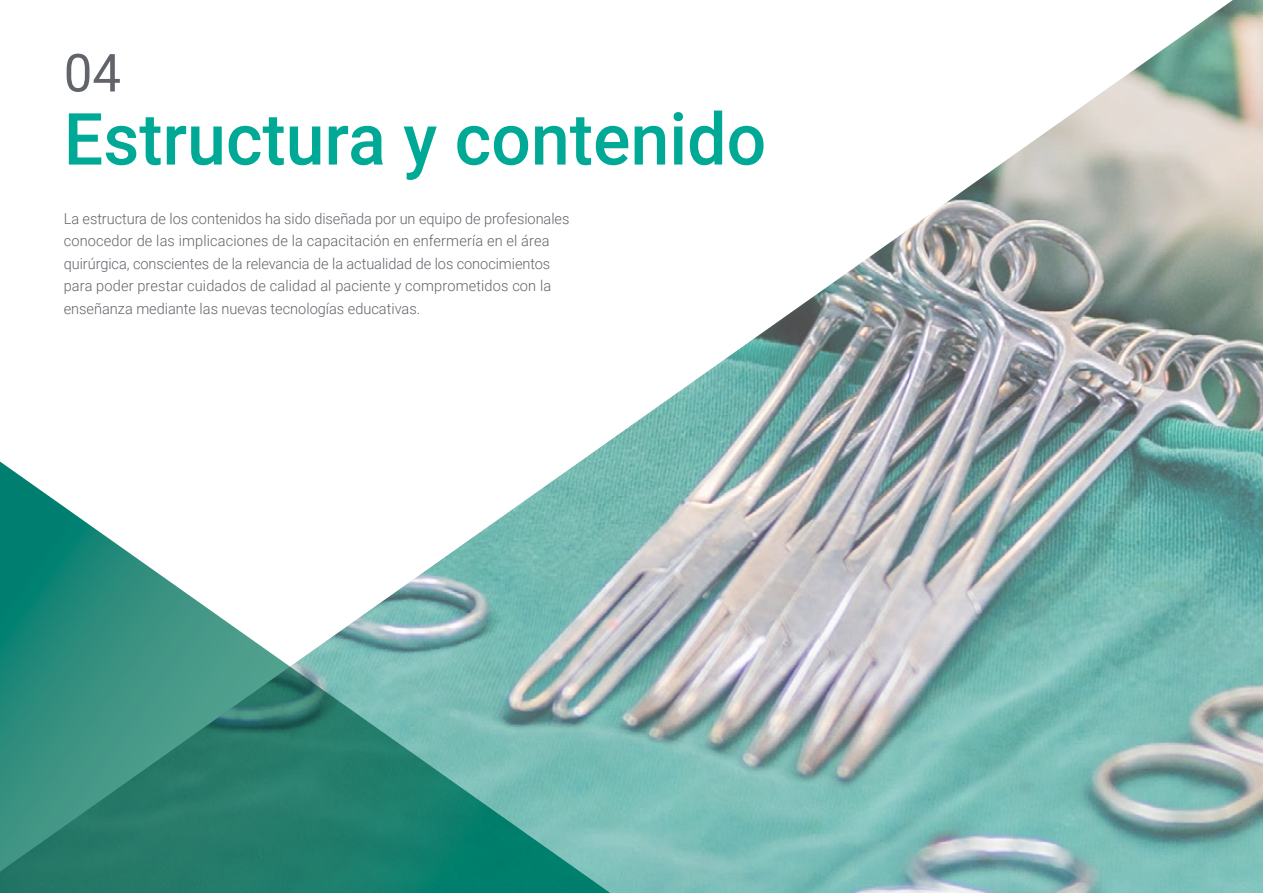
<style>
.page{position:relative;width:1263px;height:893px;background:#fff}
.page>*{position:absolute;margin:0;border:0;box-sizing:border-box;transform-origin:0 0}
.t1{font:500 72px "Roboto";color:#00a996}
.t2{font:52.5px "Roboto";color:#61646a}
.t3{font:300 15px/22.5px "Roboto";color:#61646a}
</style>
<div class="page">
<img style="left:602px;top:0;width:661px;height:893px">
<svg style="left:0;top:446px;width:640px;height:447px"></svg>
<h2 class="t2" style="left:64px;top:36px;width:59px">04</h2>
<h1 class="t1" style="left:64px;top:89px;width:704px">Estructura y contenido</h1>
<p class="t3" style="left:64px;top:207px;width:507px">La estructura de los contenidos ha sido diseñada por un equipo de profesionales conocedor de las implicaciones de la capacitación en enfermería en el área quirúrgica, conscientes de la relevancia de la actualidad de los conocimientos para poder prestar cuidados de calidad al paciente y comprometidos con la enseñanza mediante las nuevas tecnologías educativas.</p>
</div>
